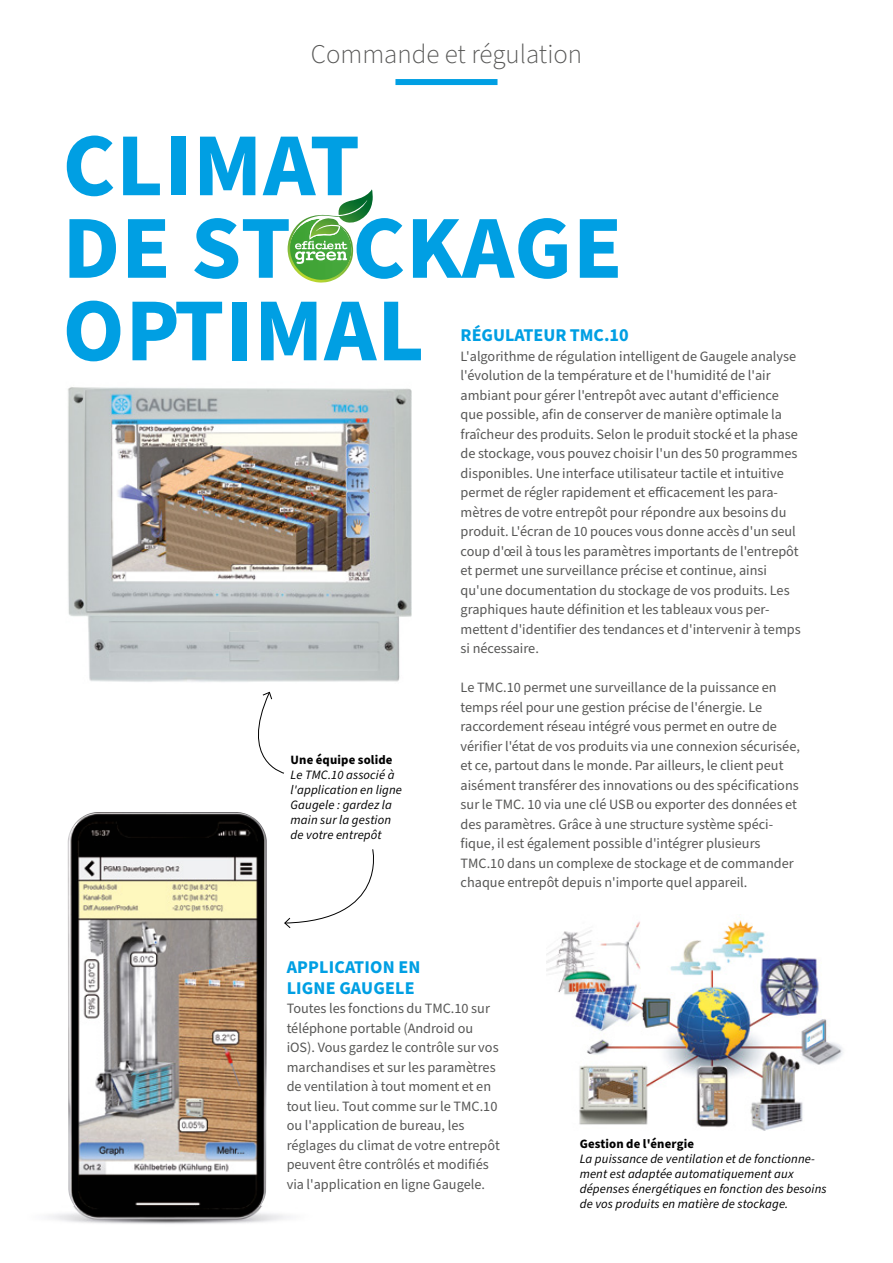
<style>
.page{position:relative;width:893px;height:1263px;background:#fff}
.page>*{position:absolute;margin:0;border:0;box-sizing:border-box;transform-origin:0 0}
.t1{font:700 90px/82.5px "Source Sans Pro";letter-spacing:.015em;color:#009fe3}
.t2{font:300 27px "Source Sans Pro";color:#575756}
.t3{font:700 18px/21px "Source Sans Pro";letter-spacing:.01em;color:#009fe3}
.t4{font:14.25px/19.5px "Source Sans Pro";color:#575756}
.t5{font:italic 12.75px/15px "Source Sans Pro";letter-spacing:.01em;color:#000}
.t6{font:700 12.75px "Source Sans Pro";letter-spacing:.01em;color:#000}
.s1{color:#fff}
</style>
<div class="page">
<img style="left:48px;top:812px;width:242px;height:412px">
<img style="left:68px;top:387px;width:344px;height:295px">
<div style="left:395px;top:79px;width:102px;height:6px;background:#009fe3"></div>
<svg style="left:284px;top:848px;width:90px;height:81px"></svg>
<svg style="left:258px;top:691px;width:26px;height:83px"></svg>
<img style="left:546px;top:920px;width:297px;height:211px">
<svg style="left:287px;top:189px;width:86px;height:94px"></svg>
<h2 class="t2" style="left:311px;top:36px;width:273px">Commande et régulation</h2>
<h1 class="t1" style="left:63px;top:126px;width:561px">CLIMAT<br>DE ST<span class="s1">O</span>CKAGE<br>OPTIMAL</h1>
<p class="t3" style="left:461px;top:325px;width:170px">RÉGULATEUR TMC.10</p>
<p class="t4" style="left:461px;top:347px;width:342px">L'algorithme de régulation intelligent de Gaugele analyse l'évolution de la température et de l'humidité de l'air ambiant pour gérer l'entrepôt avec autant d'efficience que possible, afin de conserver de manière optimale la fraîcheur des produits. Selon le produit stocké et la phase de stockage, vous pouvez choisir l'un des 50 programmes disponibles. Une interface utilisateur tactile et intuitive permet de régler rapidement et efficacement les para&shy;mètres de votre entrepôt pour répondre aux besoins du produit. L'écran de 10 pouces vous donne accès d'un seul coup d'œil à tous les paramètres importants de l'entrepôt et permet une surveillance précise et continue, ainsi qu'une documentation du stockage de vos produits. Les graphiques haute définition et les tableaux vous per&shy;mettent d'identifier des tendances et d'intervenir à temps si nécessaire.</p>
<p class="t4" style="left:461px;top:678px;width:341px">Le TMC.10 permet une surveillance de la puissance en temps réel pour une gestion précise de l'énergie. Le raccordement réseau intégré vous permet en outre de vérifier l'état de vos produits via une connexion sécurisée, et ce, partout dans le monde. Par ailleurs, le client peut aisément transférer des innovations ou des spécifications sur le TMC. 10 via une clé USB ou exporter des données et des paramètres. Grâce à une structure système spéci&shy;fique, il est également possible d'intégrer plusieurs TMC.10 dans un complexe de stockage et de commander chaque entrepôt depuis n'importe quel appareil.</p>
<p class="t6" style="left:291px;top:751px;width:103px">Une équipe solide</p>
<p class="t5" style="left:291px;top:768px;width:113px">Le TMC.10 associé à l'application en ligne<br>Gaugele : gardez la main sur la gestion de votre entrepôt</p>
<p class="t3" style="left:287px;top:956px;width:135px">APPLICATION EN<br>LIGNE GAUGELE</p>
<p class="t4" style="left:287px;top:999px;width:215px">Toutes les fonctions du TMC.10 sur téléphone portable (Android ou iOS). Vous gardez le contrôle sur vos marchandises et sur les paramètres de ventilation à tout moment et en tout lieu. Tout comme sur le TMC.10 ou l'application de bureau, les réglages du climat de votre entrepôt peuvent être contrôlés et modifiés via l'application en ligne Gaugele.</p>
<p class="t6" style="left:580px;top:1135px;width:116px">Gestion de l'énergie</p>
<p class="t5" style="left:580px;top:1152px;width:248px">La puissance de ventilation et de fonctionne&shy;ment est adaptée automatiquement aux dépenses énergétiques en fonction des besoins de vos produits en matière de stockage.</p>
</div>
